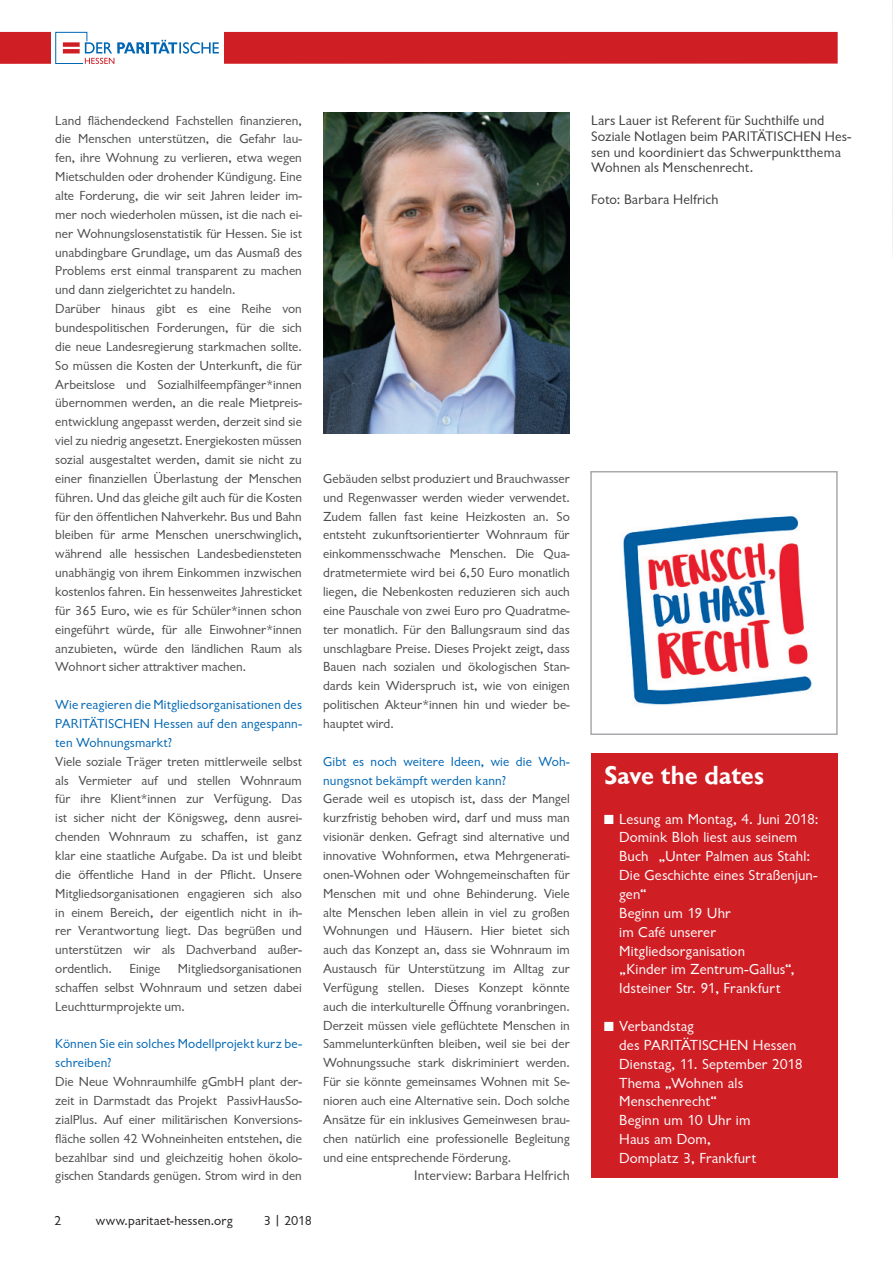
<style>
.page{position:relative;width:893px;height:1263px;background:#fff}
.page>*{position:absolute;margin:0;border:0;box-sizing:border-box;transform-origin:0 0}
.t1{font:700 27px "Chantilly";color:#fff}
.t2{font:15px/18.9px "Chantilly";letter-spacing:.01em;color:#fff}
.t3{font:14.25px/15.8px "Chantilly";letter-spacing:.01em;color:#3e3e3f}
.t4{font:14.25px "Chantilly";letter-spacing:.01em;color:#4b4c4d}
.t5{font:13.5px/18.9px "Chantilly";color:#4b4c4d;text-align:justify}
.t6{font:13.5px/18.9px "Chantilly";letter-spacing:.01em;color:#0166b3}
.t7{font:13.5px "Chantilly";letter-spacing:.01em;color:#231f20}
.s1{font-size:13.5px}
</style>
<div class="page">
<div style="left:0;top:32px;width:838px;height:32px;background:#d01e25"></div>
<div style="left:51px;top:29px;width:172px;height:37px;background:#fff"></div>
<svg style="left:55px;top:32px;width:164px;height:32px"></svg>
<hr style="left:892px;top:0;width:1px;height:300px;background:#2b79be">
<div style="left:591px;top:754px;width:247px;height:424px;background:#d01e25"></div>
<img style="left:323px;top:113px;width:247px;height:320px">
<img style="left:892px;top:1px;width:1px;height:259px">
<img style="left:623px;top:516px;width:189px;height:189px">
<div style="left:590px;top:471px;width:248px;height:264px;border:2px solid #a8a9ad"></div>
<p class="t5" style="left:55px;top:112px;width:248px;text-align:left">Land flächendeckend Fachstellen finanzieren, die Menschen unterstützen, die Gefahr lau&shy;fen, ihre Wohnung zu verlieren, etwa wegen Mietschulden oder drohender Kündigung. Eine alte Forderung, die wir seit Jahren leider im&shy;mer noch wiederholen müssen, ist die nach ei&shy;ner Wohnungslosenstatistik für Hessen. Sie ist unabdingbare Grundlage, um das Ausmaß des Problems erst einmal transparent zu machen und dann zielgerichtet zu handeln.<br>Darüber hinaus gibt es eine Reihe von bundespolitischen Forderungen, für die sich die neue Landesregierung starkmachen sollte.<br>So müssen die Kosten der Unterkunft, die für Arbeitslose und Sozialhilfeempfänger*innen übernommen werden, an die reale Mietpreis&shy;entwicklung angepasst werden, derzeit sind sie viel zu niedrig angesetzt. Energiekosten müssen sozial ausgestaltet werden, damit sie nicht zu einer finanziellen Überlastung der Menschen führen. Und das gleiche gilt auch für die Kosten für den öffentlichen Nahverkehr. Bus und Bahn bleiben für arme Menschen unerschwinglich, während alle hessischen Landesbediensteten unabhängig von ihrem Einkommen inzwischen kostenlos fahren. Ein hessenweites Jahresticket für 365 Euro, wie es für Schüler*innen schon eingeführt würde, für alle Einwohner*innen anzubieten, würde den ländlichen Raum als Wohnort sicher attraktiver machen.</p>
<p class="t6" style="left:55px;top:697px;width:248px;text-align:justify">Wie reagieren die Mitgliedsorganisationen des PARITÄTISCHEN Hessen auf den angespann&shy;ten Wohnungsmarkt?</p>
<p class="t5" style="left:55px;top:753px;width:248px">Viele soziale Träger treten mittlerweile selbst als Vermieter auf und stellen Wohnraum für ihre Klient*innen zur Verfügung. Das ist sicher nicht der Königsweg, denn ausrei&shy;chenden Wohnraum zu schaffen, ist ganz klar eine staatliche Aufgabe. Da ist und bleibt die öffentliche Hand in der Pflicht. Unsere Mitgliedsorganisationen engagieren sich also in einem Bereich, der eigentlich nicht in ih&shy;rer Verantwortung liegt. Das begrüßen und unterstützen wir als Dachverband außer&shy;ordentlich.</p>
<p class="t5" style="left:55px;top:961px;width:248px;text-indent:123px">Mitgliedsorganisationen schaffen selbst Wohnraum und setzen dabei Leuchtturmprojekte um.</p>
<p class="t6" style="left:55px;top:1036px;width:248px">Können Sie ein solches Modellprojekt kurz be&shy;schreiben?</p>
<p class="t5" style="left:55px;top:1074px;width:248px">Die Neue Wohnraumhilfe gGmbH plant der&shy;zeit in Darmstadt das Projekt PassivHausSo&shy;zialPlus. Auf einer militärischen Konversions&shy;fläche sollen 42 Wohneinheiten entstehen, die bezahlbar sind und gleichzeitig hohen ökolo&shy;gischen Standards genügen. Strom wird in den</p>
<p class="t5" style="left:130px;top:961px;width:32px">Einige</p>
<p class="t5" style="left:323px;top:470px;width:248px">Gebäuden selbst produziert und Brauchwasser und Regenwasser werden wieder verwendet.<br>Zudem fallen fast keine Heizkosten an. So entsteht zukunftsorientierter Wohnraum für einkommensschwache Menschen. Die Qua&shy;dratmetermiete wird bei 6,50 Euro monatlich liegen, die Nebenkosten reduzieren sich auch eine Pauschale von zwei Euro pro Quadratme&shy;ter monatlich. Für den Ballungsraum sind das unschlagbare Preise. Dieses Projekt zeigt, dass Bauen nach sozialen und ökologischen Stan&shy;dards kein Widerspruch ist, wie von einigen politischen Akteur*innen hin und wieder be&shy;hauptet wird.</p>
<p class="t6" style="left:323px;top:753px;width:248px">Gibt es noch weitere Ideen, wie die Woh&shy;nungsnot bekämpft werden kann?</p>
<p class="t5" style="left:323px;top:791px;width:248px">Gerade weil es utopisch ist, dass der Mangel kurzfristig behoben wird, darf und muss man visionär denken. Gefragt sind alternative und innovative Wohnformen, etwa Mehrgenerati&shy;onen-Wohnen oder Wohngemeinschaften für Menschen mit und ohne Behinderung. Viele alte Menschen leben allein in viel zu großen Wohnungen und Häusern. Hier bietet sich auch das Konzept an, dass sie Wohnraum im Austausch für Unterstützung im Alltag zur Verfügung stellen. Dieses Konzept könnte auch die interkulturelle Öffnung voranbringen.<br>Derzeit müssen viele geflüchtete Menschen in Sammelunterkünften bleiben, weil sie bei der Wohnungssuche stark diskriminiert werden.<br>Für sie könnte gemeinsames Wohnen mit Se&shy;nioren auch eine Alternative sein. Doch solche Ansätze für ein inklusives Gemeinwesen brau&shy;chen natürlich eine professionelle Begleitung und eine entsprechende Förderung.</p>
<p class="t4" style="left:414px;top:1171px;width:157px">Interview: Barbara Helfrich</p>
<p class="t7" style="left:54px;top:1216px;width:9px">2</p>
<p class="t7" style="left:96px;top:1216px;width:139px">www.paritaet-hessen.org</p>
<p class="t7" style="left:264px;top:1216px;width:50px">3 | 2018</p>
<p class="t3" style="left:591px;top:114px;width:262px">Lars Lauer ist Referent für Suchthilfe und Soziale Notlagen beim PARITÄTISCHEN Hes&shy;sen und koordiniert das Schwerpunktthema Wohnen als Menschenrecht.</p>
<p class="t3" style="left:591px;top:193px;width:129px">Foto: Barbara Helfrich</p>
<h1 class="t1" style="left:604px;top:760px;width:161px">Save the dates</h1>
<p class="t2" style="left:619px;top:811px;width:201px;text-indent:-15px"><span class="s1">■</span> Lesung am Montag, 4. Juni 2018:<br>Domink Bloh liest aus seinem<br>Buch „Unter Palmen aus Stahl:<br>Die Geschichte eines Straßenjun&shy;gen“<br>Beginn um 19 Uhr<br>im Café unserer<br>Mitgliedsorganisation<br>„Kinder im Zentrum-Gallus“,<br>Idsteiner Str. 91, Frankfurt</p>
<p class="t2" style="left:619px;top:1018px;width:185px;text-indent:-15px"><span class="s1">■</span> Verbandstag<br>des PARITÄTISCHEN Hessen<br>Dienstag, 11. September 2018<br>Thema „Wohnen als<br>Menschenrecht“<br>Beginn um 10 Uhr im<br>Haus am Dom,<br>Domplatz 3, Frankfurt</p>
</div>
